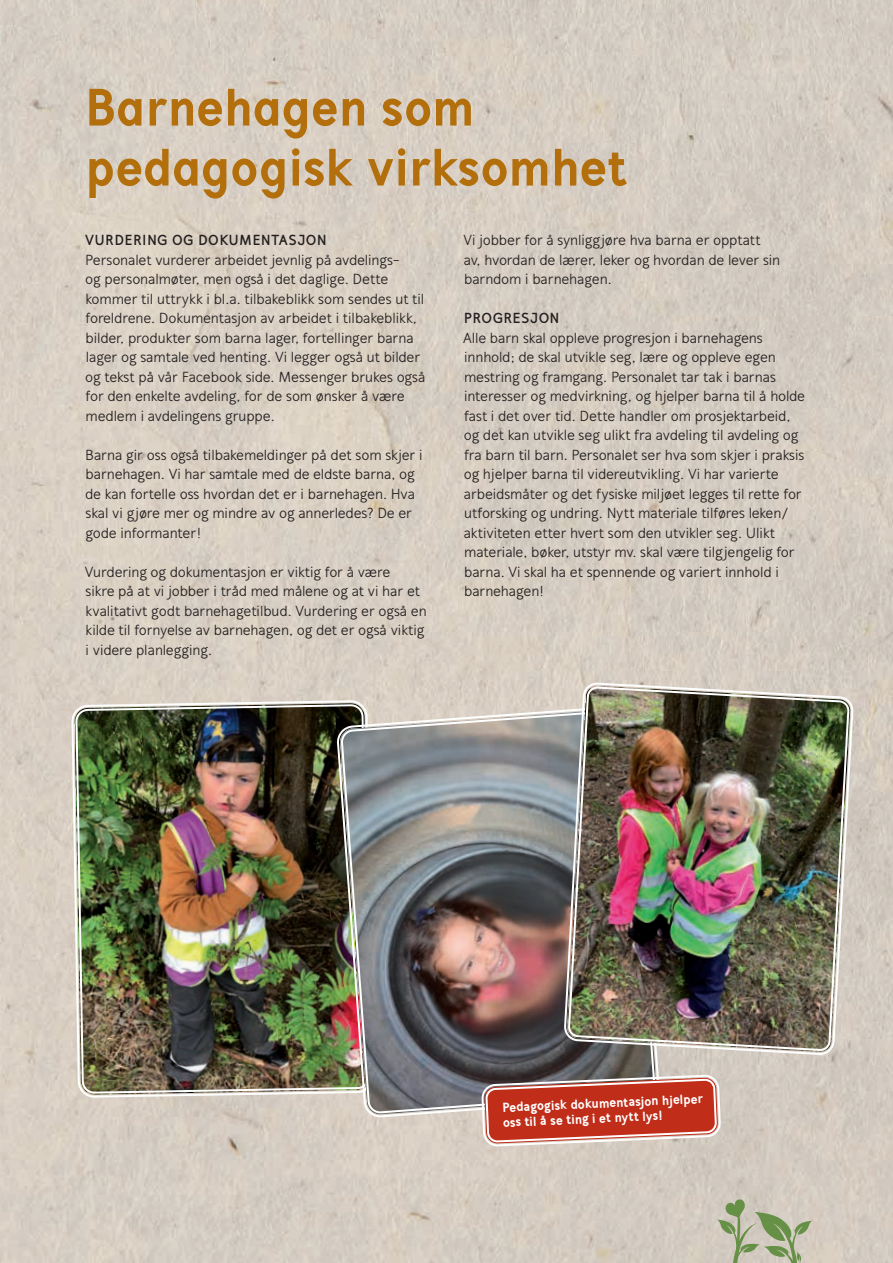
<style>
.page{position:relative;width:893px;height:1263px;background:#fff}
.page>*{position:absolute;margin:0;border:0;box-sizing:border-box;transform-origin:0 0}
.t1{font:800 54px/60px "Mucho Sans";letter-spacing:-.005em;color:#b26f0c}
.t2{font:15px/19.5px "Mucho Sans";color:#231f20}
.t3{font:700 15px "Mucho Sans";letter-spacing:.03em;color:#231f20}
.t4{font:800 13.5px/14.7px "Mucho Sans";color:#fff}
</style>
<div class="page">
<img style="left:0;top:0;width:893px;height:1263px">
<svg style="left:71px;top:700px;width:303px;height:398px;fill:#dcd2c5"></svg>
<img style="left:75px;top:704px;width:295px;height:390px">
<img style="left:336px;top:705px;width:324px;height:413px">
<img style="left:340px;top:709px;width:315px;height:405px">
<svg style="left:564px;top:682px;width:290px;height:373px;background:#b9b2ab"></svg>
<img style="left:568px;top:686px;width:282px;height:365px">
<svg style="left:717px;top:1197px;width:95px;height:66px;background:#b5ba9f"></svg>
<img style="left:0;top:0;width:1px;height:609px">
<svg style="left:481px;top:1074px;width:240px;height:73px;background:#c05a4b"></svg>
<h1 class="t1" style="left:84px;top:77px;width:544px">Barnehagen som pedagogisk virksomhet</h1>
<p class="t3" style="left:85px;top:231px;width:243px">VURDERING OG DOKUMENTASJON</p>
<p class="t2" style="left:85px;top:250px;width:342px">Personalet vurderer arbeidet jevnlig på avdelings-<br>og personalmøter, men også i det daglige. Dette kommer til uttrykk i bl.a. tilbakeblikk som sendes ut til foreldrene. Dokumentasjon av arbeidet i tilbakeblikk, bilder, produkter som barna lager, fortellinger barna lager og samtale ved henting. Vi legger også ut bilder og tekst på vår Facebook side. Messenger brukes også for den enkelte avdeling, for de som ønsker å være medlem i avdelingens gruppe.</p>
<p class="t2" style="left:85px;top:445px;width:339px">Barna gir oss også tilbakemeldinger på det som skjer i barnehagen. Vi har samtale med de eldste barna, og de kan fortelle oss hvordan det er i barnehagen. Hva skal vi gjøre mer og mindre av og annerledes? De er gode informanter!</p>
<p class="t2" style="left:85px;top:562px;width:343px">Vurdering og dokumentasjon er viktig for å være<br>sikre på at vi jobber i tråd med målene og at vi har et kvalitativt godt barnehagetilbud. Vurdering er også en kilde til fornyelse av barnehagen, og det er også viktig i videre planlegging.</p>
<p class="t2" style="left:463px;top:230px;width:318px">Vi jobber for å synliggjøre hva barna er opptatt av, hvordan de lærer, leker og hvordan de lever sin barndom i barnehagen.</p>
<p class="t3" style="left:464px;top:309px;width:97px">PROGRESJON</p>
<p class="t2" style="left:463px;top:328px;width:343px">Alle barn skal oppleve progresjon i barnehagens innhold; de skal utvikle seg, lære og oppleve egen mestring og framgang. Personalet tar tak i barnas interesser og medvirkning, og hjelper barna til å holde fast i det over tid. Dette handler om prosjektarbeid, og det kan utvikle seg ulikt fra avdeling til avdeling og fra barn til barn. Personalet ser hva som skjer i praksis og hjelper barna til videreutvikling. Vi har varierte arbeidsmåter og det fysiske miljøet legges til rette for utforsking og undring. Nytt materiale tilføres leken/ aktiviteten etter hvert som den utvikler seg. Ulikt materiale, bøker, utstyr mv. skal være tilgjengelig for barna. Vi skal ha et spennende og variert innhold i barnehagen!</p>
<p class="t4" style="left:502px;top:1101px;width:203px;rotate:-3deg">Pedagogisk dokumentasjon hjelper oss til å se ting i et nytt lys!</p>
</div>
